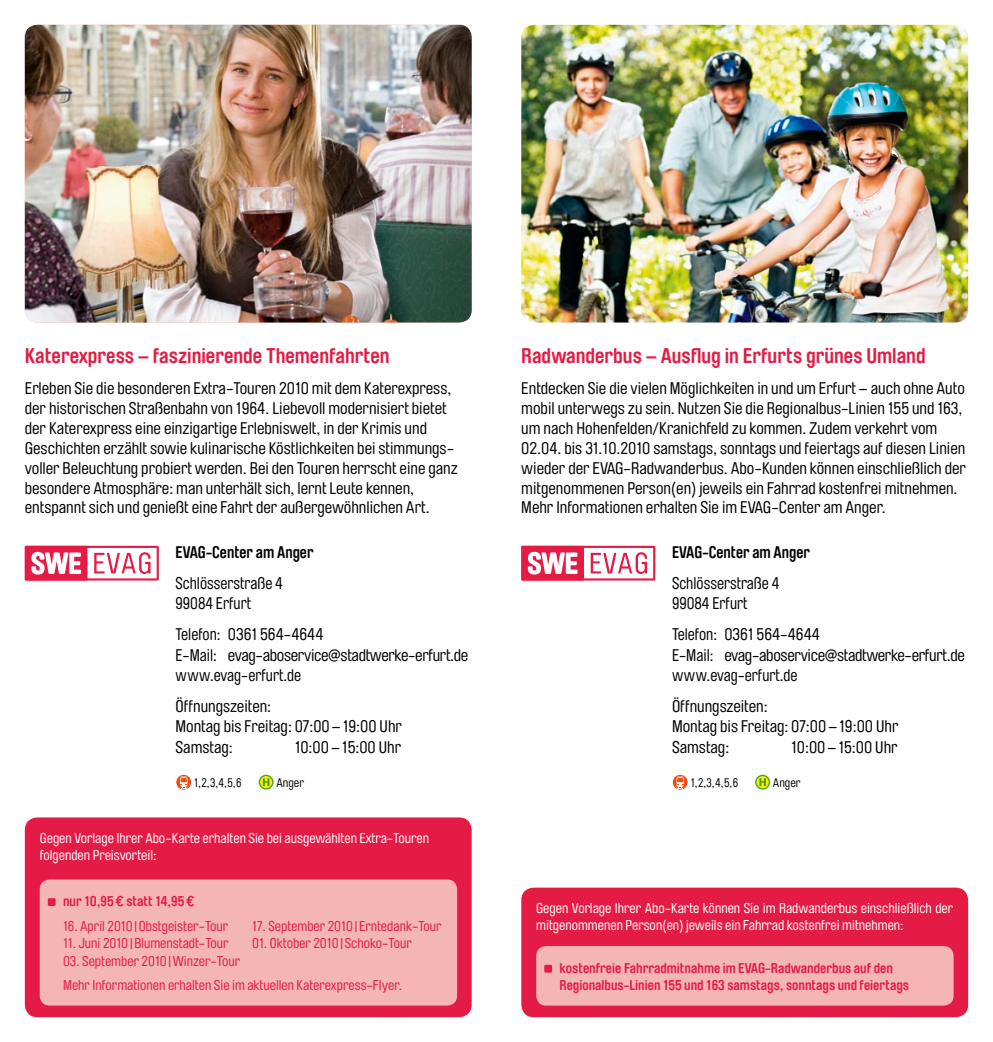
<style>
.page{position:relative;width:993px;height:1042px;background:#fff}
.page>*{position:absolute;margin:0;border:0;box-sizing:border-box;transform-origin:0 0}
.t1{font:700 21px "Brauer Neue";color:#e31b45}
.t2{font:16.62px/19.9px "Brauer Neue";color:#000}
.t3{font:16.62px/20.5px "Brauer Neue";color:#000;scale:.95 1}
.t4{font:700 16.62px "Brauer Neue";color:#000;scale:.95 1}
.t5{font:14px/16.8px "Brauer Neue";color:#fff}
.t6{font:14px/24.5px "Brauer Neue";color:#e31b45}
.t7{font:700 14px/16.8px "Brauer Neue";color:#e31b45}
.t8{font:12.25px "Brauer Neue";color:#000;scale:.95 1}
.t9{font:12.25px "Brauer Neue";color:#000}
</style>
<div class="page">
<img style="left:521px;top:25px;width:446px;height:297px">
<div style="left:521px;top:887px;width:446px;height:130px;background:#e31b45;border-radius:12px"></div>
<div style="left:536px;top:946px;width:417px;height:59px;background:#f3b6b2;border-radius:10px"></div>
<svg style="left:521px;top:546px;width:134px;height:34px"></svg>
<svg style="left:755px;top:775px;width:14px;height:14px"></svg>
<div style="left:755px;top:775px;width:14px;height:14px;border:1px solid #45a32b;border-radius:50%"></div>
<svg style="left:759px;top:778px;width:6px;height:8px"></svg>
<svg style="left:672px;top:775px;width:15px;height:14px"></svg>
<svg style="left:676px;top:776px;width:7px;height:13px"></svg>
<div style="left:544px;top:965px;width:8px;height:7px;background:#e31b45"></div>
<img style="left:25px;top:25px;width:446px;height:297px">
<div style="left:25px;top:817px;width:446px;height:200px;background:#e31b45;border-radius:12px"></div>
<div style="left:40px;top:879px;width:417px;height:126px;background:#f3b6b2;border-radius:10px"></div>
<svg style="left:25px;top:546px;width:134px;height:34px"></svg>
<svg style="left:259px;top:775px;width:14px;height:14px"></svg>
<div style="left:258px;top:775px;width:15px;height:14px;border:1px solid #45a32b;border-radius:50%"></div>
<svg style="left:263px;top:778px;width:6px;height:8px"></svg>
<svg style="left:176px;top:775px;width:15px;height:14px"></svg>
<svg style="left:180px;top:776px;width:7px;height:13px"></svg>
<div style="left:48px;top:898px;width:8px;height:8px;background:#e31b45"></div>
<p class="t1" style="left:25px;top:344px;width:366px">Katerexpress – faszinierende Themenfahrten</p>
<p class="t2" style="left:25px;top:378px;width:434px">Erleben Sie die besonderen Extra-Touren 2010 mit dem Katerexpress, der historischen Straßenbahn von 1964. Liebevoll modernisiert bietet der Katerexpress eine einzigartige Erlebniswelt, in der Krimis und Geschichten erzählt sowie kulinarische Köstlichkeiten bei stimmungs&shy;voller Beleuchtung probiert werden. Bei den Touren herrscht eine ganz besondere Atmosphäre: man unterhält sich, lernt Leute kennen, entspannt sich und genießt eine Fahrt der außergewöhnlichen Art.</p>
<p class="t4" style="left:175px;top:543px;width:147px">EVAG-Center am Anger</p>
<p class="t3" style="left:175px;top:573px;width:114px;line-height:19.9px">Schlösserstraße 4<br>99084 Erfurt</p>
<p class="t3" style="left:175px;top:624px;width:310px">Telefon: 0361 564-4644<br>E-Mail: evag-aboservice@stadtwerke-erfurt.de www.evag-erfurt.de</p>
<p class="t2" style="left:175px;top:696px;width:228px;line-height:20.5px">Öffnungszeiten:<br>Montag bis Freitag: 07:00–19:00 Uhr<br>Samstag:</p>
<p class="t2" style="left:294px;top:737px;width:108px">10:00–15:00 Uhr</p>
<p class="t8" style="left:194px;top:775px;width:51px">1,2,3,4,5,6</p>
<p class="t9" style="left:276px;top:775px;width:29px">Anger</p>
<p class="t5" style="left:40px;top:830px;width:391px">Gegen Vorlage Ihrer Abo-Karte erhalten Sie bei ausgewählten Extra-Touren folgenden Preisvorteil:</p>
<p class="t7" style="left:63px;top:893px;width:133px">nur 10,95€ statt 14,95€</p>
<p class="t6" style="left:63px;top:914px;width:167px">16. April 2010 |Obstgeister-Tour</p>
<p class="t6" style="left:252px;top:914px;width:191px">17. September 2010 | Erntedank-Tour</p>
<p class="t6" style="left:63px;top:931px;width:167px">11. Juni 2010 | Blumenstadt-Tour</p>
<p class="t6" style="left:252px;top:931px;width:161px">01. Oktober 2010 | Schoko-Tour</p>
<p class="t6" style="left:63px;top:949px;width:340px">03. September 2010 |Winzer-Tour<br>Mehr Informationen erhalten Sie im aktuellen Katerexpress-Flyer.</p>
<p class="t1" style="left:521px;top:344px;width:406px">Radwanderbus – Ausflug in Erfurts grünes Umland</p>
<p class="t2" style="left:521px;top:378px;width:446px">Entdecken Sie die vielen Möglichkeiten in und um Erfurt – auch ohne Auto mobil unterwegs zu sein. Nutzen Sie die Regionalbus-Linien 155 und 163, um nach Hohenfelden/Kranichfeld zu kommen. Zudem verkehrt vom 02.04. bis 31.10.2010 samstags, sonntags und feiertags auf diesen Linien wieder der EVAG-Radwanderbus. Abo-Kunden können einschließlich der mitgenommenen Person(en) jeweils ein Fahrrad kostenfrei mitnehmen.<br>Mehr Informationen erhalten Sie im EVAG-Center am Anger.</p>
<p class="t4" style="left:671px;top:543px;width:147px">EVAG-Center am Anger</p>
<p class="t3" style="left:671px;top:573px;width:114px;line-height:19.9px">Schlösserstraße 4<br>99084 Erfurt</p>
<p class="t3" style="left:671px;top:624px;width:310px">Telefon: 0361 564-4644<br>E-Mail: evag-aboservice@stadtwerke-erfurt.de www.evag-erfurt.de</p>
<p class="t2" style="left:671px;top:696px;width:228px;line-height:20.5px">Öffnungszeiten:<br>Montag bis Freitag: 07:00–19:00 Uhr<br>Samstag:</p>
<p class="t2" style="left:790px;top:737px;width:108px">10:00–15:00 Uhr</p>
<p class="t8" style="left:690px;top:775px;width:51px">1,2,3,4,5,6</p>
<p class="t9" style="left:772px;top:775px;width:29px">Anger</p>
<p class="t5" style="left:536px;top:900px;width:418px">Gegen Vorlage Ihrer Abo-Karte können Sie im Radwanderbus einschließlich der mitgenommenen Person(en) jeweils ein Fahrrad kostenfrei mitnehmen:</p>
<p class="t7" style="left:559px;top:959px;width:351px">kostenfreie Fahrradmitnahme im EVAG-Radwanderbus auf den<br>Regionalbus-Linien 155 und 163 samstags, sonntags und feiertags</p>
</div>
